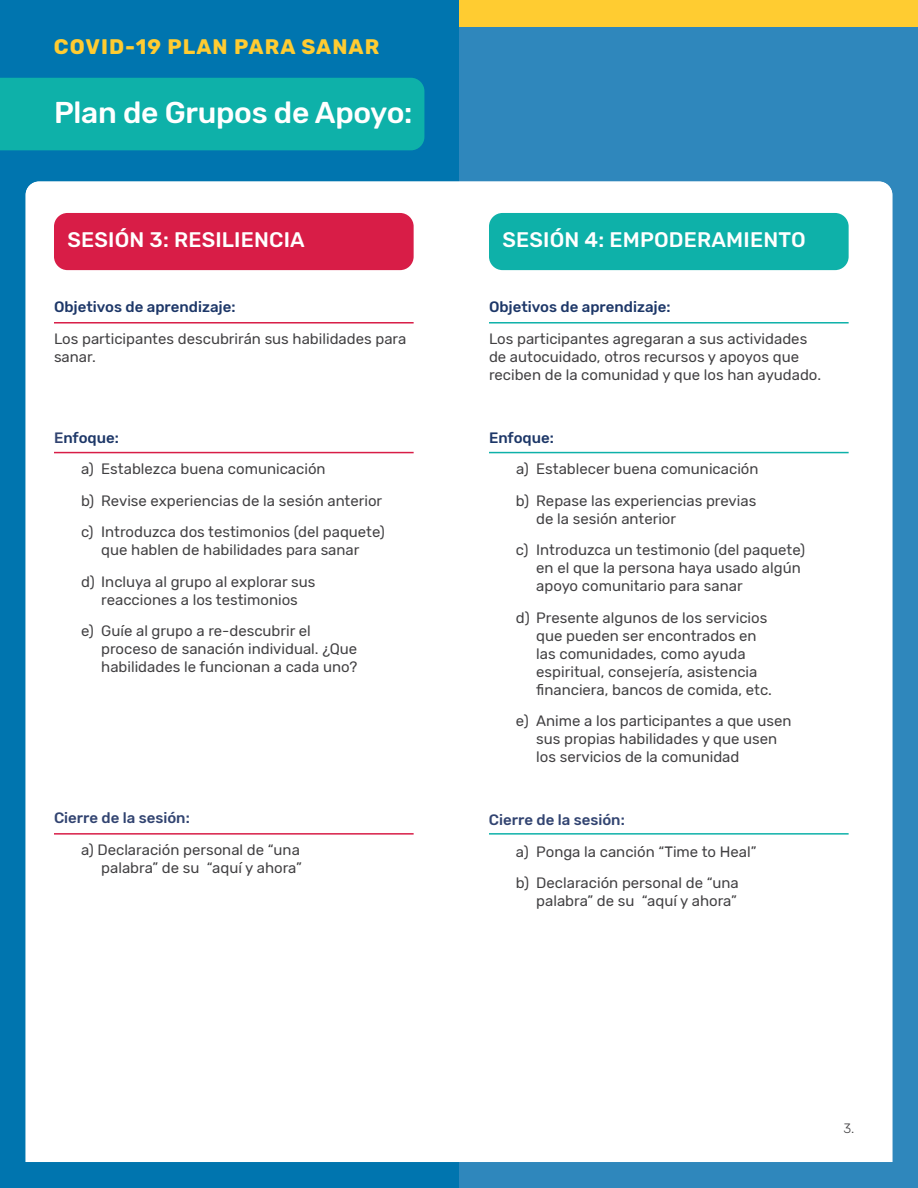
<style>
.page{position:relative;width:918px;height:1188px;background:#0075af}
.page>*{position:absolute;margin:0;border:0;box-sizing:border-box;transform-origin:0 0}
.t1{font:500 30px "Rubik";letter-spacing:-.01em;color:#fff}
.t2{font:500 21px "Rubik";letter-spacing:.01em;color:#fff}
.t3{font:700 21px "Rubik";letter-spacing:.05em;color:#ffcc31}
.t4{font:15px/18px "Rubik";color:#414042}
.t5{font:500 15px "Rubik";color:#1d3768}
.t6{font:500 15px "Rubik";color:#324471}
.t7{font:300 13.5px "Rubik";color:#414042}
.s1{font-weight:500;color:#324471}
.s2{font-weight:500;color:#1d3768}
</style>
<div class="page">
<div style="left:459px;top:0;width:459px;height:1188px;background:#2f87bc"></div>
<div style="left:26px;top:181px;width:866px;height:981px;background:#fff"></div>
<hr style="left:54px;top:322px;width:360px;height:2px;background:#d81d47">
<hr style="left:54px;top:452px;width:360px;height:1px;background:#d81d47">
<hr style="left:54px;top:833px;width:360px;height:2px;background:#d81d47">
<hr style="left:489px;top:322px;width:360px;height:2px;background:#0eb1a9">
<hr style="left:489px;top:452px;width:360px;height:1px;background:#0eb1a9">
<hr style="left:489px;top:833px;width:360px;height:2px;background:#0eb1a9">
<div style="left:459px;top:0;width:459px;height:27px;background:#ffcc31"></div>
<div style="left:0;top:78px;width:424px;height:72px;background:#0eb1a9"></div>
<div style="left:54px;top:213px;width:360px;height:57px;background:#d81d47;border-radius:13px"></div>
<div style="left:489px;top:213px;width:360px;height:57px;background:#0eb1a9;border-radius:13px"></div>
<h2 class="t3" style="left:54px;top:35px;width:327px">COVID-19 PLAN PARA SANAR</h2>
<h1 class="t1" style="left:54px;top:95px;width:360px">Plan de Grupos de Apoyo:</h1>
<h2 class="t2" style="left:68px;top:228px;width:239px">SESIÓN 3: RESILIENCIA</h2>
<h2 class="t2" style="left:502px;top:228px;width:305px">SESIÓN 4: EMPODERAMIENTO</h2>
<p class="t5" style="left:54px;top:298px;width:183px">Objetivos de aprendizaje:</p>
<p class="t4" style="left:54px;top:330px;width:354px">Los participantes descubrirán sus habilidades para sanar.</p>
<p class="t4" style="left:81px;top:422px;width:305px;line-height:31.5px;text-indent:-27px"><span class="s1">E</span><span class="s2">nfoque:<br></span>a) Establezca buena comunicación<br>b) Revise experiencias de la sesión anterior c) Introduzca dos testimonios (del paquete)</p>
<p class="t4" style="left:81px;top:535px;width:280px;line-height:31.5px;text-indent:20px">que hablen de habilidades para sanar d) Incluya al grupo al explorar sus</p>
<p class="t4" style="left:81px;top:584px;width:231px;line-height:31.5px;text-align:center">reacciones a los testimonios<br>e) Guíe al grupo a re-descubrir el</p>
<p class="t4" style="left:101px;top:640px;width:258px">proceso de sanación individual. ¿Que habilidades le funcionan a cada uno?</p>
<p class="t6" style="left:54px;top:809px;width:137px">Cierre de la sesión:</p>
<p class="t4" style="left:81px;top:841px;width:222px;text-align:right">a) Declaración personal de “una palabra” de su “aquí y ahora”</p>
<p class="t5" style="left:489px;top:298px;width:183px">Objetivos de aprendizaje:</p>
<p class="t4" style="left:489px;top:330px;width:334px">Los participantes agregaran a sus actividades de autocuidado, otros recursos y apoyos que reciben de la comunidad y que los han ayudado.</p>
<p class="t5" style="left:489px;top:429px;width:66px">Enfoque:</p>
<p class="t4" style="left:516px;top:454px;width:244px;line-height:31.5px">a) Establecer buena comunicación b) Repase las experiencias previas</p>
<p class="t4" style="left:516px;top:503px;width:291px;line-height:31.5px;text-indent:20px">de la sesión anterior<br>c) Introduzca un testimonio (del paquete)</p>
<p class="t4" style="left:536px;top:559px;width:266px">en el que la persona haya usado algún apoyo comunitario para sanar</p>
<p class="t4" style="left:536px;top:609px;width:237px;text-indent:-20px">d) Presente algunos de los servicios que pueden ser encontrados en las comunidades, como ayuda espiritual, consejería, asistencia financiera, bancos de comida, etc.</p>
<p class="t4" style="left:536px;top:712px;width:257px;text-indent:-20px">e) Anime a los participantes a que usen sus propias habilidades y que usen los servicios de la comunidad</p>
<p class="t6" style="left:489px;top:811px;width:137px">Cierre de la sesión:</p>
<p class="t4" style="left:516px;top:836px;width:242px;line-height:31.5px">a) Ponga la canción “Time to Heal” b) Declaración personal de “una</p>
<p class="t4" style="left:536px;top:892px;width:202px">palabra” de su “aquí y ahora”</p>
<p class="t7" style="left:843px;top:1121px;width:12px">3.</p>
</div>
